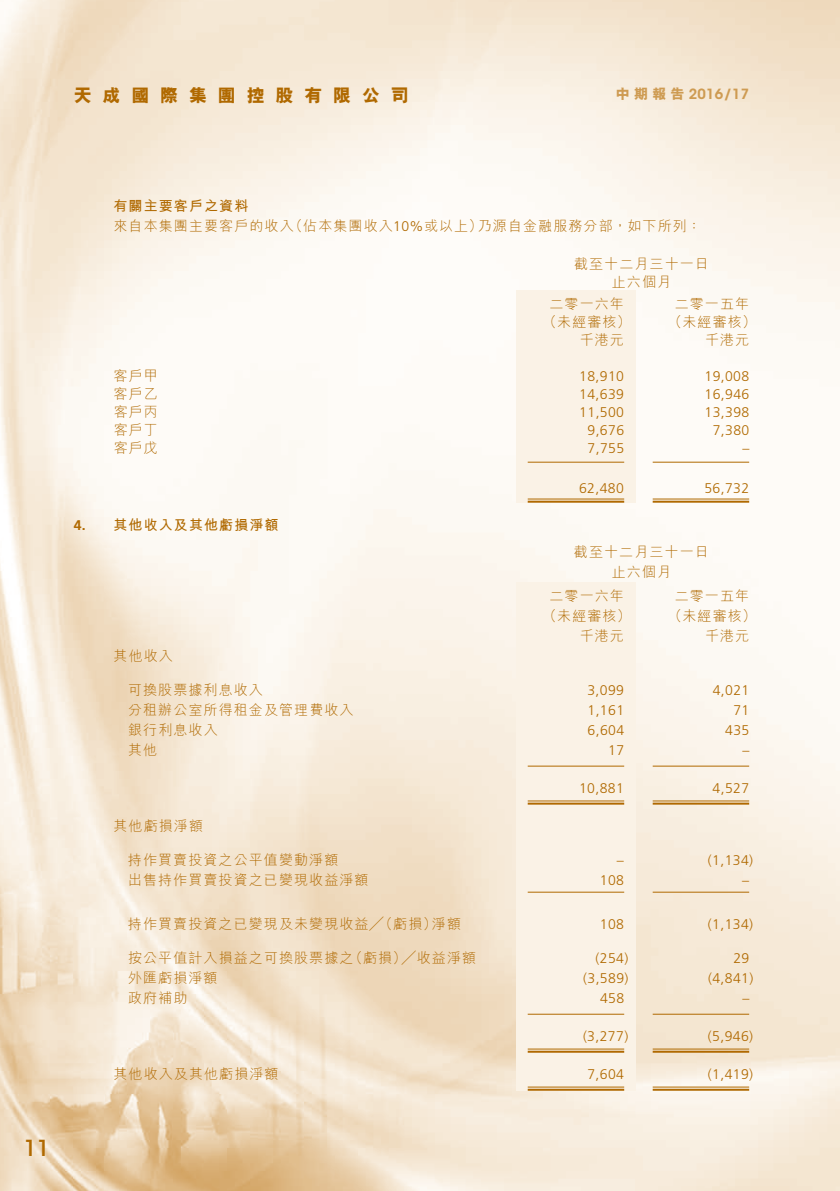
<style>
.page{position:relative;width:840px;height:1191px;background:#fff}
.page>*{position:absolute;margin:0;border:0;box-sizing:border-box;transform-origin:0 0}
.t1{font:500 22px "ITC Avant Garde Std";color:#b06900}
.t2{font:800 18px "M Hei HK";letter-spacing:.6em;color:#b06900}
.t3{font:300 14px/18px "M Hei HK";letter-spacing:.08em;color:#b06900;text-align:center}
.t4{font:300 14px "Frutiger LT Std";letter-spacing:.03em;color:#b06900}
.t5{font:700 14px "M Hei HK";letter-spacing:.08em;color:#b06900}
.t6{font:600 14px "ITC Avant Garde Std";letter-spacing:.02em;color:#ce9b52}
.t7{font:700 14px "Frutiger LT Std";color:#b06900}
.s1{font-family:"M Hei HK";font-weight:800}
.s2{font-family:"Frutiger LT Std"}
</style>
<div class="page">
<img style="left:0;top:0;width:839px;height:1191px">
<div style="left:516px;top:291px;width:119px;height:212px;background:#faf2e6"></div>
<hr style="left:527px;top:462px;width:97px;height:1px;background:#b06900">
<hr style="left:652px;top:462px;width:96px;height:1px;background:#b06900">
<hr style="left:527px;top:499px;width:97px;height:1px;background:#b06900">
<hr style="left:527px;top:501px;width:97px;height:2px;background:#b06900">
<hr style="left:652px;top:499px;width:96px;height:1px;background:#b06900">
<hr style="left:652px;top:501px;width:96px;height:2px;background:#b06900">
<div style="left:516px;top:582px;width:119px;height:508px;background:#faf2e6"></div>
<hr style="left:527px;top:765px;width:97px;height:1px;background:#b06900">
<hr style="left:652px;top:765px;width:96px;height:1px;background:#b06900">
<hr style="left:527px;top:800px;width:97px;height:1px;background:#b06900">
<hr style="left:527px;top:802px;width:97px;height:2px;background:#b06900">
<hr style="left:652px;top:800px;width:96px;height:1px;background:#b06900">
<hr style="left:652px;top:802px;width:96px;height:2px;background:#b06900">
<hr style="left:527px;top:891px;width:97px;height:1px;background:#b06900">
<hr style="left:652px;top:891px;width:96px;height:1px;background:#b06900">
<hr style="left:527px;top:1013px;width:97px;height:1px;background:#b06900">
<hr style="left:652px;top:1013px;width:96px;height:1px;background:#b06900">
<hr style="left:527px;top:1048px;width:97px;height:1px;background:#b06900">
<hr style="left:527px;top:1050px;width:97px;height:2px;background:#b06900">
<hr style="left:652px;top:1048px;width:96px;height:1px;background:#b06900">
<hr style="left:652px;top:1050px;width:96px;height:2px;background:#b06900">
<hr style="left:527px;top:1086px;width:97px;height:1px;background:#b06900">
<hr style="left:527px;top:1088px;width:97px;height:2px;background:#b06900">
<hr style="left:652px;top:1086px;width:96px;height:1px;background:#b06900">
<hr style="left:652px;top:1088px;width:96px;height:2px;background:#b06900">
<p class="t2" style="left:74px;top:84px;width:336px">天成國際集團控股有限公司</p>
<p class="t6" style="left:615px;top:85px;width:135px"><span class="s1">中期報告</span> 2016/17</p>
<p class="t7" style="left:74px;top:517px;width:14px">4.</p>
<h1 class="t1" style="left:24px;top:1134px;width:27px">11</h1>
<p class="t5" style="left:113px;top:196px;width:136px">有關主要客戶之資料</p>
<p class="t3" style="left:289px;top:216px;width:195px">（佔本集團收入<span class="s2">10%</span>或以上）</p>
<p class="t3" style="left:113px;top:216px;width:182px">來自本集團主要客戶的收入</p>
<p class="t3" style="left:477px;top:216px;width:225px">乃源自金融服務分部，如下所列：</p>
<p class="t3" style="left:573px;top:254px;width:136px">截至十二月三十一日止六個月</p>
<p class="t3" style="left:674px;top:294px;width:76px">二零一五年</p>
<p class="t3" style="left:549px;top:294px;width:76px">二零一六年</p>
<p class="t3" style="left:542px;top:312px;width:90px">（未經審核）</p>
<p class="t3" style="left:667px;top:312px;width:90px">（未經審核(</p>
<p class="t3" style="left:579px;top:330px;width:46px">千港元</p>
<p class="t3" style="left:704px;top:330px;width:46px">千港元</p>
<p class="t3" style="left:113px;top:366px;width:46px">客戶甲</p>
<p class="t4" style="left:579px;top:368px;width:46px">18,910</p>
<p class="t4" style="left:704px;top:368px;width:46px">19,008</p>
<p class="t3" style="left:114px;top:384px;width:46px">客戶乙</p>
<p class="t4" style="left:579px;top:386px;width:46px">14,639</p>
<p class="t4" style="left:704px;top:386px;width:46px">16,946</p>
<p class="t3" style="left:114px;top:402px;width:46px">客戶丙</p>
<p class="t4" style="left:579px;top:404px;width:46px">11,500</p>
<p class="t4" style="left:704px;top:404px;width:46px">13,398</p>
<p class="t3" style="left:114px;top:420px;width:46px">客戶丁</p>
<p class="t4" style="left:587px;top:422px;width:38px">9,676</p>
<p class="t4" style="left:712px;top:422px;width:38px">7,380</p>
<p class="t3" style="left:114px;top:438px;width:46px">客戶戊</p>
<p class="t4" style="left:587px;top:440px;width:38px">7,755</p>
<p class="t4" style="left:742px;top:440px;width:8px">–</p>
<p class="t4" style="left:578px;top:480px;width:46px">62,480</p>
<p class="t4" style="left:704px;top:480px;width:46px">56,732</p>
<p class="t5" style="left:113px;top:515px;width:166px">其他收入及其他虧損淨額</p>
<p class="t3" style="left:573px;top:541px;width:136px;line-height:20px">截至十二月三十一日止六個月</p>
<p class="t3" style="left:674px;top:586px;width:76px">二零一五年</p>
<p class="t3" style="left:549px;top:586px;width:76px">二零一六年</p>
<p class="t3" style="left:542px;top:606px;width:90px">（未經審核）</p>
<p class="t3" style="left:667px;top:606px;width:90px">（未經審核(</p>
<p class="t3" style="left:579px;top:626px;width:46px">千港元</p>
<p class="t3" style="left:704px;top:626px;width:46px">千港元</p>
<p class="t3" style="left:113px;top:646px;width:61px">其他收入</p>
<p class="t3" style="left:128px;top:680px;width:136px">可換股票據利息收入</p>
<p class="t4" style="left:587px;top:682px;width:38px">3,099</p>
<p class="t4" style="left:712px;top:682px;width:38px">4,021</p>
<p class="t3" style="left:128px;top:700px;width:227px">分租辦公室所得租金及管理費收入</p>
<p class="t4" style="left:587px;top:702px;width:38px">1,161</p>
<p class="t4" style="left:733px;top:702px;width:17px">71</p>
<p class="t3" style="left:128px;top:720px;width:91px">銀行利息收入</p>
<p class="t4" style="left:587px;top:722px;width:38px">6,604</p>
<p class="t4" style="left:724px;top:722px;width:26px">435</p>
<p class="t3" style="left:128px;top:740px;width:31px">其他</p>
<p class="t4" style="left:608px;top:742px;width:17px">17</p>
<p class="t4" style="left:742px;top:742px;width:8px">–</p>
<p class="t4" style="left:578px;top:780px;width:46px">10,881</p>
<p class="t4" style="left:712px;top:780px;width:38px">4,527</p>
<p class="t3" style="left:113px;top:816px;width:91px">其他虧損淨額</p>
<p class="t3" style="left:128px;top:850px;width:212px">持作買賣投資之公平值變動淨額</p>
<p class="t4" style="left:616px;top:852px;width:8px">–</p>
<p class="t4" style="left:707px;top:852px;width:47px">)1,134(</p>
<p class="t3" style="left:128px;top:870px;width:242px">出售持作買賣投資之已變現收益淨額</p>
<p class="t4" style="left:599px;top:872px;width:26px">108</p>
<p class="t4" style="left:741px;top:872px;width:8px">–</p>
<p class="t3" style="left:128px;top:914px;width:310px">持作買賣投資之已變現及未變現收益╱（虧損）</p>
<p class="t3" style="left:431px;top:914px;width:31px">淨額</p>
<p class="t4" style="left:599px;top:916px;width:26px">108</p>
<p class="t4" style="left:707px;top:916px;width:47px">)1,134(</p>
<p class="t3" style="left:348px;top:948px;width:129px">（虧損）╱收益淨額</p>
<p class="t3" style="left:128px;top:948px;width:227px">按公平值計入損益之可換股票據之</p>
<p class="t4" style="left:595px;top:950px;width:34px">)254(</p>
<p class="t4" style="left:733px;top:950px;width:17px">29</p>
<p class="t3" style="left:128px;top:968px;width:91px">外匯虧損淨額</p>
<p class="t4" style="left:583px;top:970px;width:47px">)3,589(</p>
<p class="t4" style="left:707px;top:970px;width:47px">)4,841(</p>
<p class="t3" style="left:128px;top:988px;width:61px">政府補助</p>
<p class="t4" style="left:599px;top:990px;width:26px">458</p>
<p class="t4" style="left:742px;top:990px;width:8px">–</p>
<p class="t4" style="left:582px;top:1028px;width:47px">)3,277(</p>
<p class="t4" style="left:707px;top:1028px;width:47px">)5,946(</p>
<p class="t3" style="left:113px;top:1064px;width:166px">其他收入及其他虧損淨額</p>
<p class="t4" style="left:587px;top:1066px;width:38px">7,604</p>
<p class="t4" style="left:707px;top:1066px;width:47px">)1,419(</p>
</div>
